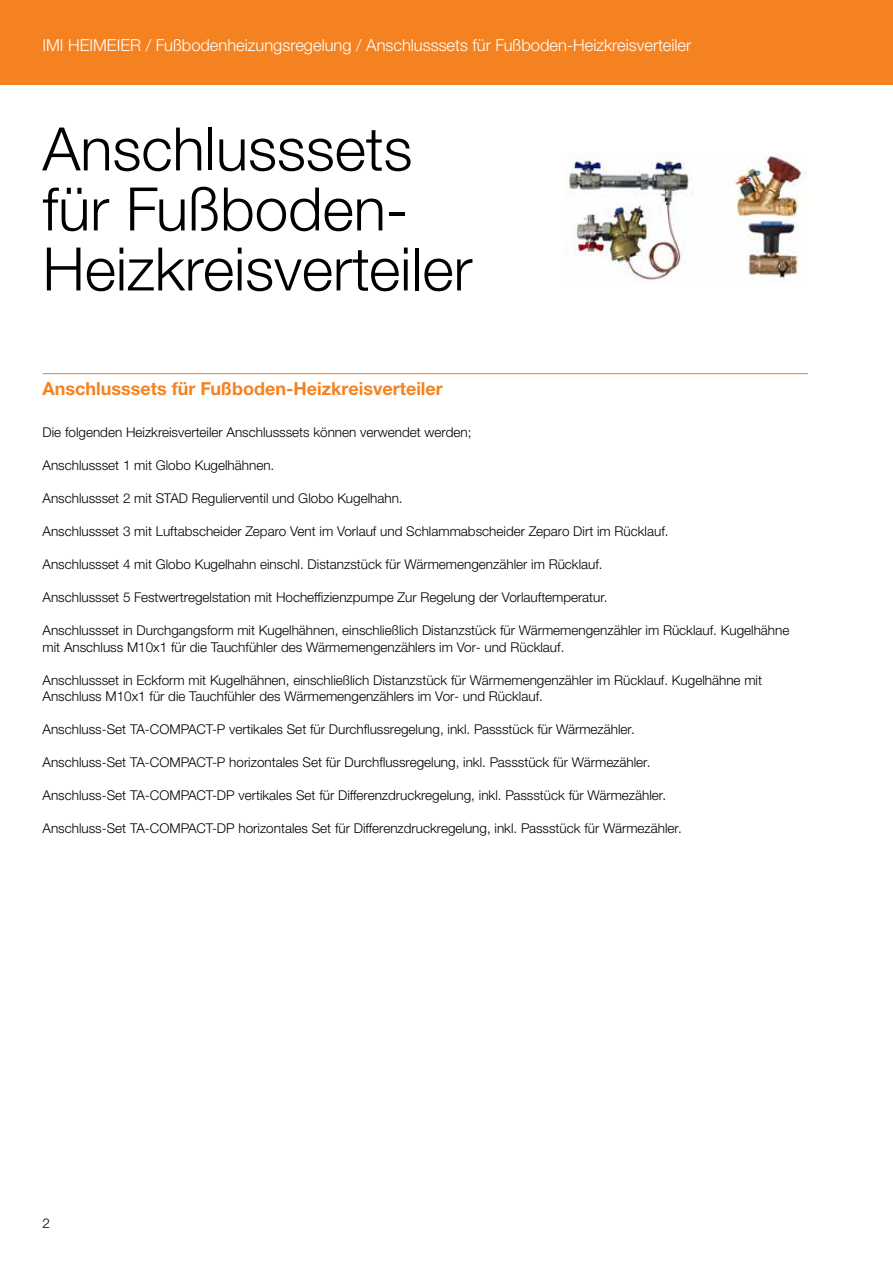
<style>
.page{position:relative;width:893px;height:1263px;background:#fff}
.page>*{position:absolute;margin:0;border:0;box-sizing:border-box;transform-origin:0 0}
.t1{font:300 60px/60px "Helvetica Neue LTW1 G";color:#000}
.t2{font:700 18px "Helvetica Neue LTW1 G";color:#f58220}
.t3{font:300 16.5px "Helvetica Neue LTW1 G";color:#fff}
.t4{font:300 13.5px/16.5px "Helvetica Neue LTW1 G";color:#000}
</style>
<div class="page">
<div style="left:0;top:0;width:893px;height:85px;background:#f58220"></div>
<hr style="left:43px;top:373px;width:765px;height:1px;background:#f58220">
<img style="left:565px;top:153px;width:241px;height:129px">
<p class="t3" style="left:43px;top:35px;width:650px">IMI HEIMEIER / Fußbodenheizungsregelung / Anschlusssets für Fußboden-Heizkreisverteiler</p>
<h1 class="t1" style="left:43px;top:119px;width:431px">Anschlusssets für Fußboden-<br>Heizkreisverteiler</h1>
<h2 class="t2" style="left:43px;top:378px;width:402px">Anschlusssets für Fußboden-Heizkreisverteiler</h2>
<p class="t4" style="left:43px;top:424px;width:430px">Die folgenden Heizkreisverteiler Anschlusssets können verwendet werden;</p>
<p class="t4" style="left:43px;top:457px;width:233px">Anschlussset 1 mit Globo Kugelhähnen.</p>
<p class="t4" style="left:43px;top:490px;width:362px">Anschlussset 2 mit STAD Regulierventil und Globo Kugelhahn.</p>
<p class="t4" style="left:43px;top:523px;width:628px">Anschlussset 3 mit Luftabscheider Zeparo Vent im Vorlauf und Schlammabscheider Zeparo Dirt im Rücklauf.</p>
<p class="t4" style="left:43px;top:556px;width:562px">Anschlussset 4 mit Globo Kugelhahn einschl. Distanzstück für Wärmemengenzähler im Rücklauf.</p>
<p class="t4" style="left:43px;top:589px;width:567px">Anschlussset 5 Festwertregelstation mit Hocheffizienzpumpe Zur Regelung der Vorlauftemperatur.</p>
<p class="t4" style="left:43px;top:622px;width:748px">Anschlussset in Durchgangsform mit Kugelhähnen, einschließlich Distanzstück für Wärmemengenzähler im Rücklauf. Kugelhähne mit Anschluss M10x1 für die Tauchfühler des Wärmemengenzählers im Vor- und Rücklauf.</p>
<p class="t4" style="left:43px;top:672px;width:721px">Anschlussset in Eckform mit Kugelhähnen, einschließlich Distanzstück für Wärmemengenzähler im Rücklauf. Kugelhähne mit<br>Anschluss M10x1 für die Tauchfühler des Wärmemengenzählers im Vor- und Rücklauf.</p>
<p class="t4" style="left:43px;top:721px;width:594px">Anschluss-Set TA-COMPACT-P vertikales Set für Durchflussregelung, inkl. Passstück für Wärmezähler.</p>
<p class="t4" style="left:43px;top:754px;width:610px">Anschluss-Set TA-COMPACT-P horizontales Set für Durchflussregelung, inkl. Passstück für Wärmezähler.</p>
<p class="t4" style="left:43px;top:787px;width:625px">Anschluss-Set TA-COMPACT-DP vertikales Set für Differenzdruckregelung, inkl. Passstück für Wärmezähler.</p>
<p class="t4" style="left:43px;top:820px;width:641px">Anschluss-Set TA-COMPACT-DP horizontales Set für Differenzdruckregelung, inkl. Passstück für Wärmezähler.</p>
<p class="t4" style="left:43px;top:1215px;width:9px">2</p>
</div>
